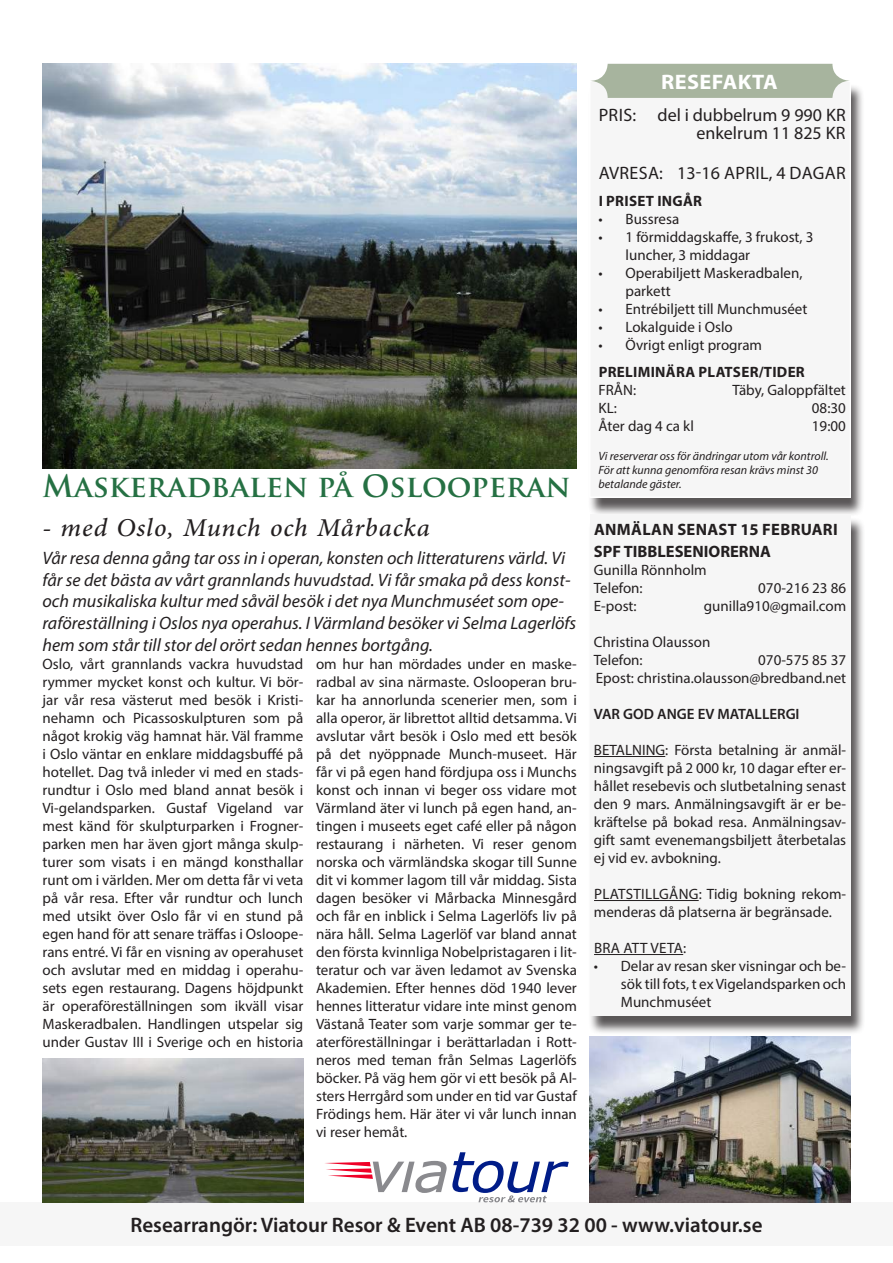
<style>
.page{position:relative;width:893px;height:1263px;background:#fff}
.page>*{position:absolute;margin:0;border:0;box-sizing:border-box;transform-origin:0 0}
.t1{font:italic 36px "Adobe Arabic";letter-spacing:.025em;color:#231f20}
.t2{font:700 30px "Trajan Pro";color:#257043}
.t3{font:600 21px "Myriad Pro";color:#231f20}
.t4{font:700 21px "Myriad Pro";letter-spacing:.02em;color:#fff;scale:1.06 1}
.t5{font:italic 18px/21.6px "Myriad Pro";color:#231f20}
.t6{font:18px/18px "Myriad Pro";color:#231f20;text-align:right}
.t7{font:18px "Myriad Pro";letter-spacing:.02em;color:#231f20}
.t8{font:700 16.5px/21.6px "Myriad Pro";color:#231f20}
.t9{font:15px/18px "Myriad Pro";color:#231f20}
.t10{font:700 15px "Myriad Pro";letter-spacing:.02em;color:#231f20}
.t11{font:600 15px "Myriad Pro";color:#231f20}
.t12{font:15px "Myriad Pro";letter-spacing:.02em;color:#231f20}
.t13{font:italic 12px/14.4px "Myriad Pro";color:#231f20}
</style>
<div class="page">
<div style="left:0;top:1202px;width:893px;height:44px;background:#f6f6f6"></div>
<div style="left:588px;top:84px;width:277px;height:432px;background:#231f20;opacity:.75"></div>
<div style="left:592px;top:98px;width:256px;height:397px;background:#f6f6f6"></div>
<svg style="left:325px;top:1152px;width:244px;height:50px"></svg>
<svg style="left:590px;top:64px;width:260px;height:34px;background:#b0bba8"></svg>
<img style="left:43px;top:1059px;width:260px;height:143px">
<img style="left:43px;top:64px;width:534px;height:405px">
<div style="left:588px;top:517px;width:277px;height:518px;background:#231f20;opacity:.75"></div>
<div style="left:590px;top:514px;width:260px;height:501px;background:#f6f6f6"></div>
<hr style="left:594px;top:756px;width:71px;height:1px;background:#231f20">
<hr style="left:594px;top:900px;width:105px;height:1px;background:#231f20">
<hr style="left:594px;top:954px;width:89px;height:1px;background:#231f20">
<img style="left:590px;top:1037px;width:260px;height:165px">
<h2 class="t2" style="left:43px;top:467px;width:530px">Maskeradbalen på Oslooperan</h2>
<h1 class="t1" style="left:43px;top:502px;width:389px">- med Oslo, Munch och Mårbacka</h1>
<p class="t5" style="left:43px;top:547px;width:535px">Vår resa denna gång tar oss in i operan, konsten och litteraturens värld. Vi får se det bästa av vårt grannlands huvudstad. Vi får smaka på dess konst&shy;och musikaliska kultur med såväl besök i det nya Munchmuséet som ope&shy;raföreställning i Oslos nya operahus. I Värmland besöker vi Selma Lagerlöfs hem som står till stor del orört sedan hennes bortgång.</p>
<p class="t9" style="left:43px;top:655px;width:262px;text-align:justify">Oslo, vårt grannlands vackra huvudstad rymmer mycket konst och kultur. Vi bör&shy;jar vår resa västerut med besök i Kristi&shy;nehamn och Picassoskulpturen som på något krokig väg hamnat här. Väl framme i Oslo väntar en enklare middagsbuffé på hotellet. Dag två inleder vi med en stads&shy;rundtur i Oslo med bland annat besök i Vi-gelandsparken. Gustaf Vigeland var mest känd för skulpturparken i Frogner&shy;parken men har även gjort många skulp&shy;turer som visats i en mängd konsthallar runt om i världen. Mer om detta får vi veta på vår resa. Efter vår rundtur och lunch med utsikt över Oslo får vi en stund på egen hand för att senare träffas i Osloope&shy;rans entré. Vi får en visning av operahuset och avslutar med en middag i operahu&shy;sets egen restaurang. Dagens höjdpunkt är operaföreställningen som ikväll visar Maskeradbalen. Handlingen utspelar sig under Gustav III i Sverige och en historia</p>
<p class="t9" style="left:316px;top:655px;width:262px;text-align:justify">om hur han mördades under en maske&shy;radbal av sina närmaste. Oslooperan bru&shy;kar ha annorlunda scenerier men, som i alla operor, är librettot alltid detsamma. Vi avslutar vårt besök i Oslo med ett besök på det nyöppnade Munch-museet. Här får vi på egen hand fördjupa oss i Munchs konst och innan vi beger oss vidare mot Värmland äter vi lunch på egen hand, an&shy;tingen i museets eget café eller på någon restaurang i närheten. Vi reser genom norska och värmländska skogar till Sunne dit vi kommer lagom till vår middag. Sista dagen besöker vi Mårbacka Minnesgård och får en inblick i Selma Lagerlöfs liv på nära håll. Selma Lagerlöf var bland annat den första kvinnliga Nobelpristagaren i lit&shy;teratur och var även ledamot av Svenska Akademien. Efter hennes död 1940 lever hennes litteratur vidare inte minst genom Västanå Teater som varje sommar ger te&shy;aterföreställningar i berättarladan i Rott&shy;neros med teman från Selmas Lagerlöfs böcker. På väg hem gör vi ett besök på Al&shy;sters Herrgård som under en tid var Gustaf Frödings hem. Här äter vi vår lunch innan vi reser hemåt.</p>
<h3 class="t4" style="left:661px;top:68px;width:111px">RESEFAKTA</h3>
<p class="t6" style="left:599px;top:106px;width:249px">PRIS: del i dubbelrum 9 990 KR enkelrum 11 825 KR</p>
<p class="t7" style="left:599px;top:162px;width:249px">AVRESA: 13-16 APRIL, 4 DAGAR</p>
<p class="t10" style="left:599px;top:191px;width:105px">I PRISET INGÅR</p>
<p class="t9" style="left:598px;top:210px;width:82px">• Bussresa</p>
<p class="t9" style="left:625px;top:228px;width:189px;text-indent:-27px">• 1 förmiddagskaffe, 3 frukost, 3 luncher, 3 middagar</p>
<p class="t9" style="left:625px;top:264px;width:178px;text-indent:-27px">• Operabiljett Maskeradbalen, parkett</p>
<p class="t9" style="left:598px;top:300px;width:210px">• Entrébiljett till Munchmuséet</p>
<p class="t9" style="left:598px;top:318px;width:136px">• Lokalguide i Oslo</p>
<p class="t9" style="left:598px;top:336px;width:165px">• Övrigt enligt program</p>
<p class="t10" style="left:599px;top:362px;width:208px">PRELIMINÄRA PLATSER/TIDER</p>
<p class="t9" style="left:598px;top:381px;width:39px">FRÅN:</p>
<p class="t9" style="left:732px;top:381px;width:115px">Täby, Galoppfältet</p>
<p class="t9" style="left:598px;top:399px;width:20px">KL:</p>
<p class="t9" style="left:812px;top:399px;width:35px">08:30</p>
<p class="t9" style="left:598px;top:417px;width:97px">Åter dag 4 ca kl</p>
<p class="t9" style="left:812px;top:417px;width:35px">19:00</p>
<p class="t13" style="left:598px;top:448px;width:231px">Vi reserverar oss för ändringar utom vår kontroll.<br>För att kunna genomföra resan krävs minst 30 betalande gäster.</p>
<p class="t8" style="left:594px;top:518px;width:245px">ANMÄLAN SENAST 15 FEBRUARI<br>SPF TIBBLESENIORERNA</p>
<p class="t9" style="left:594px;top:561px;width:114px">Gunilla Rönnholm<br>Telefon:</p>
<p class="t9" style="left:758px;top:579px;width:89px">070-216 23 86</p>
<p class="t9" style="left:594px;top:597px;width:44px">E-post:</p>
<p class="t9" style="left:704px;top:597px;width:144px">gunilla910@gmail.com</p>
<p class="t9" style="left:594px;top:633px;width:118px">Christina Olausson<br>Telefon:</p>
<p class="t9" style="left:596px;top:651px;width:252px;text-align:right">070-575 85 37<br>Epost: christina.olausson@bredband.net</p>
<p class="t11" style="left:594px;top:704px;width:207px">VAR GOD ANGE EV MATALLERGI</p>
<p class="t9" style="left:594px;top:741px;width:254px;text-align:justify">BETALNING: Första betalning är anmäl&shy;ningsavgift på 2 000 kr, 10 dagar efter er&shy;hållet resebevis och slutbetalning senast den 9 mars. Anmälningsavgift är er be&shy;kräftelse på bokad resa. Anmälningsav&shy;gift samt evenemangsbiljett återbetalas ej vid ev. avbokning.</p>
<p class="t9" style="left:594px;top:885px;width:254px">PLATSTILLGÅNG: Tidig bokning rekom&shy;menderas då platserna är begränsade.</p>
<p class="t12" style="left:594px;top:939px;width:94px">BRA ATT VETA:</p>
<p class="t9" style="left:621px;top:957px;width:227px;text-align:justify;text-indent:-27px">• Delar av resan sker visningar och be&shy;sök till fots, t ex Vigelandsparken och Munchmuséet</p>
<h3 class="t3" style="left:130px;top:1211px;width:634px">Researrangör: Viatour Resor &amp; Event AB 08-739 32 00 - www.viatour.se</h3>
</div>
